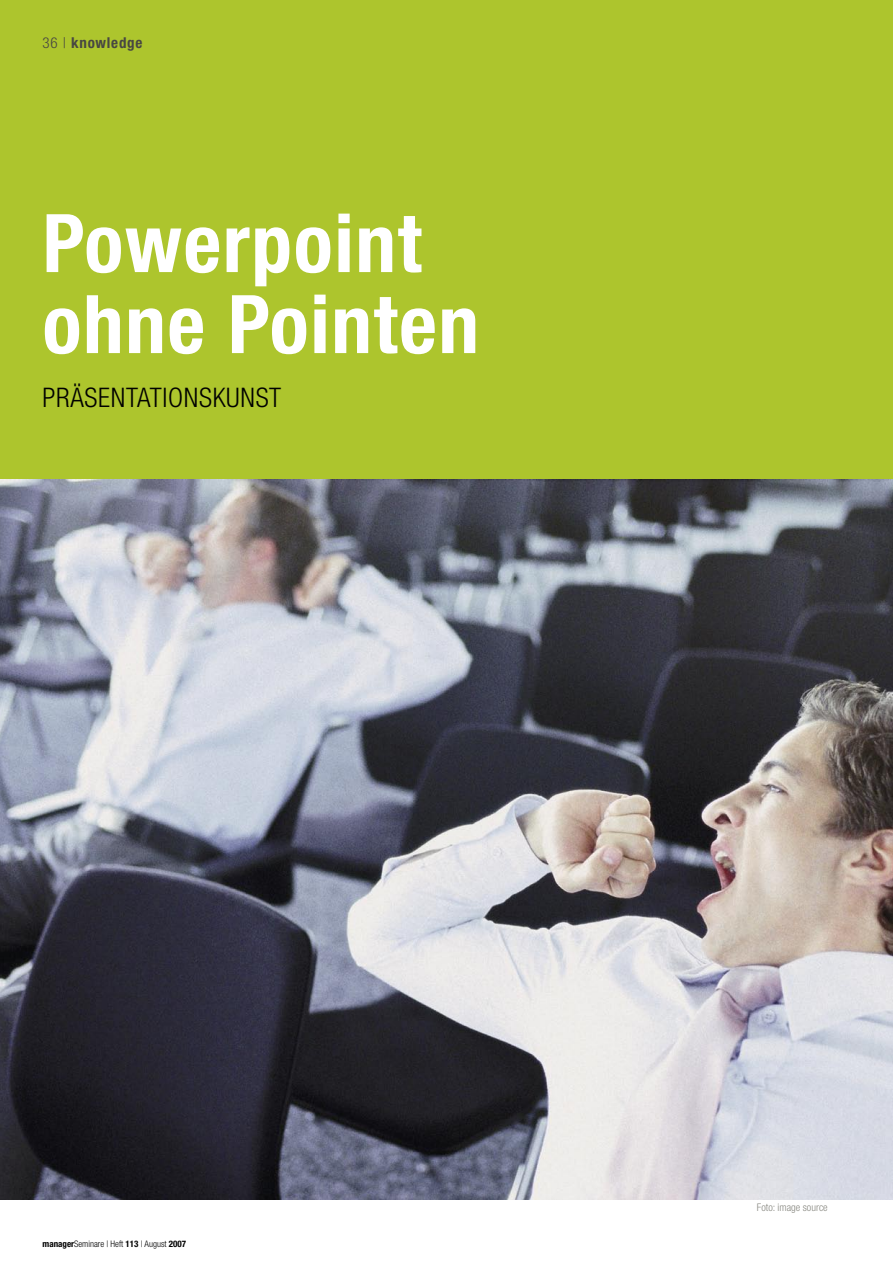
<style>
.page{position:relative;width:893px;height:1263px;background:#fff}
.page>*{position:absolute;margin:0;border:0;box-sizing:border-box;transform-origin:0 0}
.Head{font:700 condensed 81px "Helvetica Neue LT";letter-spacing:.02em;color:#fff}
._1_2_Stichzeile{font:300 condensed 27px "Helvetica Neue LT";letter-spacing:.025em;color:#000}
.t1{font:700 condensed 15px "Helvetica Neue LT";letter-spacing:.05em;color:#484742}
._1_1_Head_46pt{font:300 condensed 10.5px "Helvetica Neue LT";color:#888881}
.t2{font:300 condensed 9px "Helvetica Neue LT";color:#000}
.s1{font-weight:300}
.s2{font-weight:700}
</style>
<div class="page">
<div style="left:0;top:0;width:893px;height:497px;background:#adc52d"></div>
<img style="left:0;top:479px;width:893px;height:720px">
<p class="t1" style="left:43px;top:33px;width:101px"><span class="s1">36 |</span> knowledge</p>
<p class="Head" style="left:43px;top:194px;width:381px">Powerpoint</p>
<p class="Head" style="left:43px;top:275px;width:438px">ohne Pointen</p>
<p class="_1_2_Stichzeile" style="left:43px;top:382px;width:240px">PRÄSENTATIONSKUNST</p>
<p class="t2" style="left:43px;top:1238px;width:145px"><span class="s2">manager</span>Seminare | Heft <span class="s2">113</span> | August <span class="s2">2007</span></p>
<p class="_1_1_Head_46pt" style="left:757px;top:1201px;width:72px">Foto: image source</p>
</div>
